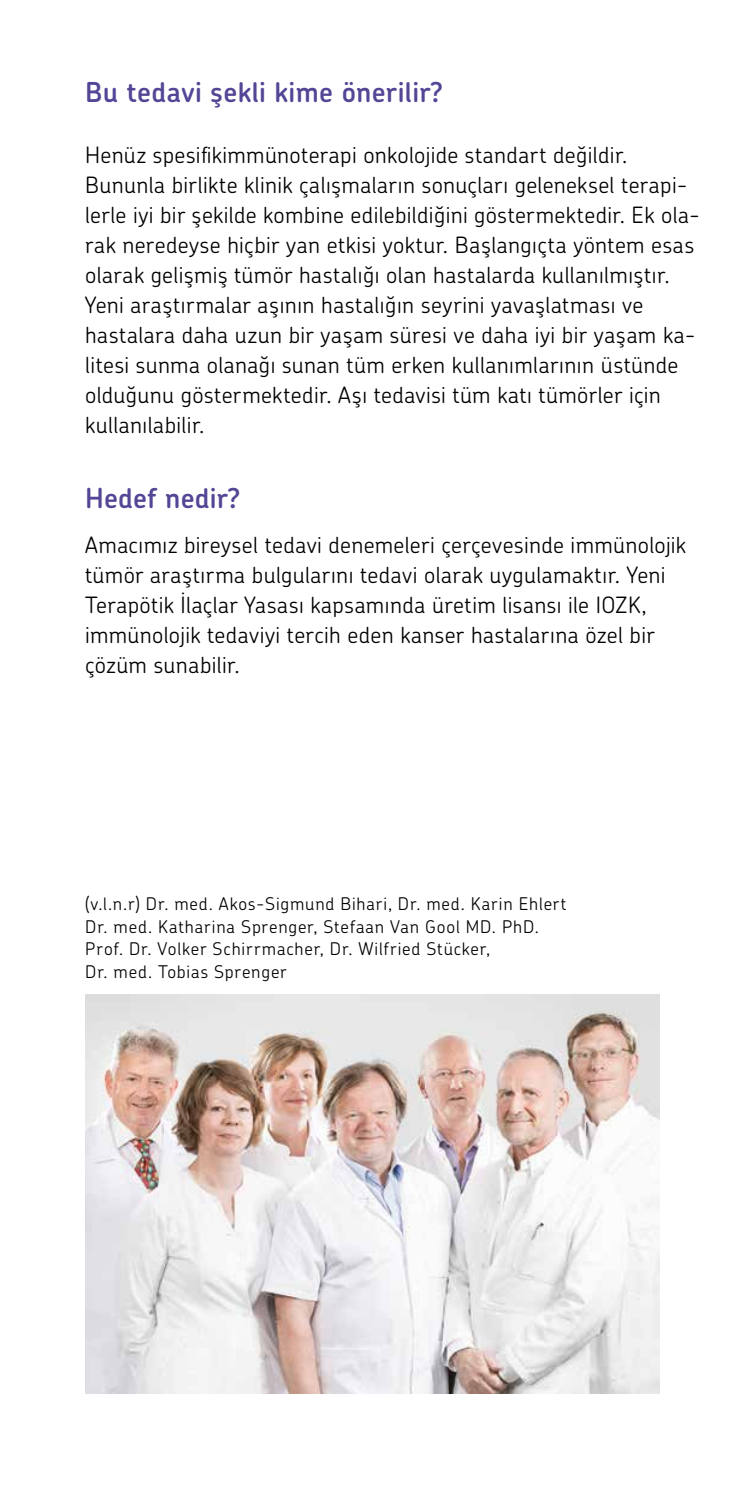
<style>
.page{position:relative;width:745px;height:1489px;background:#fff}
.page>*{position:absolute;margin:0;border:0;box-sizing:border-box;transform-origin:0 0}
.t1{font:600 27.5px "Chevin Pro";letter-spacing:.01em;color:#554596}
.t2{font:300 22.5px/30px "Chevin Pro";letter-spacing:.015em;color:#000}
.t3{font:300 17.5px/22.5px "Chevin Pro";letter-spacing:.05em;color:#000}
</style>
<div class="page">
<img style="left:85px;top:994px;width:574px;height:399px">
<p class="t1" style="left:85px;top:74px;width:359px">Bu tedavi şekli kime önerilir?</p>
<p class="t2" style="left:85px;top:139px;width:616px">Henüz spesifikimmünoterapi onkolojide standart değildir.<br>Bununla birlikte klinik çalışmaların sonuçları geleneksel terapi&shy;lerle iyi bir şekilde kombine edilebildiğini göstermektedir. Ek ola&shy;rak neredeyse hiçbir yan etkisi yoktur. Başlangıçta yöntem esas olarak gelişmiş tümör hastalığı olan hastalarda kullanılmıştır.<br>Yeni araştırmalar aşının hastalığın seyrini yavaşlatması ve hastalara daha uzun bir yaşam süresi ve daha iyi bir yaşam ka&shy;litesi sunma olanağı sunan tüm erken kullanımlarının üstünde olduğunu göstermektedir. Aşı tedavisi tüm katı tümörler için kullanılabilir.</p>
<p class="t1" style="left:85px;top:480px;width:157px">Hedef nedir?</p>
<p class="t2" style="left:85px;top:529px;width:602px">Amacımız bireysel tedavi denemeleri çerçevesinde immünolojik tümör araştırma bulgularını tedavi olarak uygulamaktır. Yeni Terapötik İlaçlar Yasası kapsamında üretim lisansı ile IOZK, immünolojik tedaviyi tercih eden kanser hastalarına özel bir çözüm sunabilir.</p>
<p class="t3" style="left:85px;top:892px;width:482px">(v.l.n.r) Dr. med. Akos-Sigmund Bihari, Dr. med. Karin Ehlert Dr. med. Katharina Sprenger, Stefaan Van Gool MD. PhD.<br>Prof. Dr. Volker Schirrmacher, Dr. Wilfried Stücker,<br>Dr. med. Tobias Sprenger</p>
</div>
